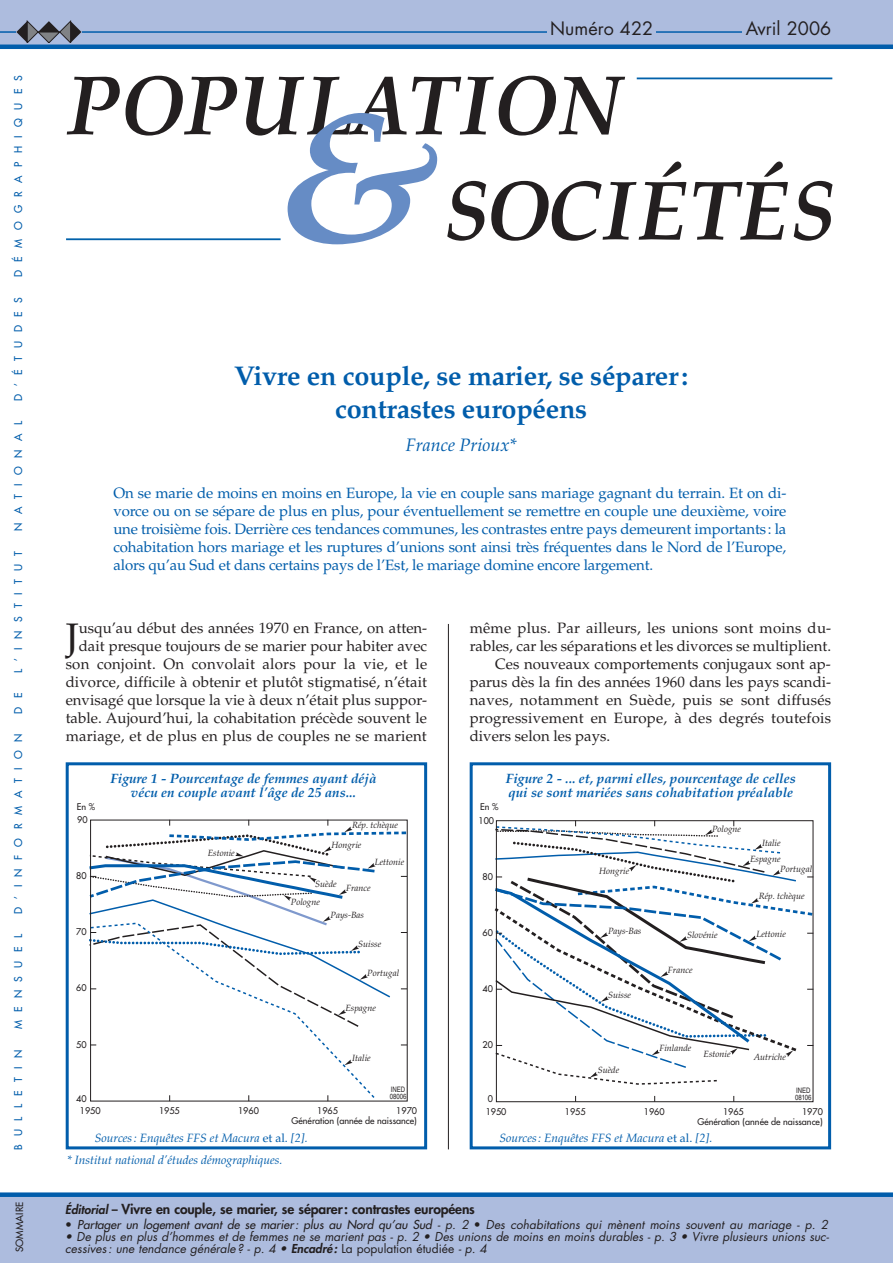
<style>
.page{position:relative;width:893px;height:1263px;background:#fff}
.page>*{position:absolute;margin:0;border:0;box-sizing:border-box;transform-origin:0 0}
.t1{font:39.75px "Palatino LT Std";color:#231f20}
.t2{font:700 27px/32.8px "Palatino LT Std";letter-spacing:-.01em;color:#015dab;text-align:center}
.t3{font:18px "Futura Std";color:#231f20}
.t4{font:italic 18px "Palatino LT Std";color:#015dab}
.t5{font:15px/18px "Palatino LT Std";color:#231f20;text-align:right}
.t6{font:15px/18px "Palatino LT Std";letter-spacing:-.01em;color:#015dab;text-align:justify}
.t7{font:italic 700 13.5px/14.2px "Palatino LT Std";color:#015dab;text-align:center}
.t8{font:800 13.5px "Futura Std";letter-spacing:-.01em;color:#231f20}
.t9{font:italic 12px "Futura Std";color:#231f20}
.t10{font:italic 12px "Palatino LT Std";color:#015dab}
.t11{font:500 10.5px "Futura Std";color:#015dab}
.t12{font:500 9.75px "Futura Std";color:#231f20}
.t13{font:italic 9px/16.5px "Palatino LT Std";color:#231f20;text-align:right}
.t14{font:500 9px/9.9px "Futura Std";color:#231f20;text-align:right}
.t15{font:7.5px/6.8px "Helvetica LT Std";color:#231f20;scale:.8 1}
.s1{font-style:normal}
.s2{font-style:italic;font-size:12px}
.s3{font-size:12px}
.s4{font-weight:500;font-style:normal}
.s5{font-weight:500}
.s6{font-weight:800}
</style>
<div class="page">
<div style="left:0;top:0;width:893px;height:47px;background:#adbcde"></div>
<hr style="left:0;top:31px;width:832px;height:2px;background:#015dab">
<svg style="left:67px;top:77px;width:53px;height:58px"></svg>
<svg style="left:126px;top:76px;width:111px;height:60px"></svg>
<svg style="left:693px;top:161px;width:95px;height:79px"></svg>
<svg style="left:794px;top:181px;width:39px;height:60px"></svg>
<svg style="left:245px;top:76px;width:441px;height:168px"></svg>
<hr style="left:66px;top:238px;width:215px;height:2px;background:#0161aa">
<hr style="left:637px;top:78px;width:195px;height:1px;background:#0161aa">
<hr style="left:0;top:45px;width:893px;height:4px;background:#015dab">
<div style="left:548px;top:19px;width:108px;height:24px;background:#adbcde"></div>
<div style="left:742px;top:17px;width:91px;height:25px;background:#adbcde"></div>
<hr style="left:448px;top:624px;width:1px;height:525px;background:#231f20">
<div style="left:0;top:1195px;width:893px;height:68px;background:#adbcde"></div>
<div style="left:0;top:1192px;width:893px;height:5px;background:#015dab"></div>
<svg style="left:16px;top:21px;width:65px;height:22px"></svg>
<svg style="left:344px;top:1059px;width:8px;height:6px"></svg>
<svg style="left:89px;top:820px;width:319px;height:208px"></svg>
<div style="left:66px;top:762px;width:361px;height:387px;border:3px solid #015dab"></div>
<svg style="left:494px;top:821px;width:320px;height:264px"></svg>
<div style="left:470px;top:762px;width:361px;height:387px;border:3px solid #015dab"></div>
<p class="t11" style="left:13px;top:277px;width:204px;rotate:-90deg">DÉMOGRAPHIQUES</p>
<p class="t11" style="left:13px;top:401px;width:106px;rotate:-90deg">D’ÉTUDES</p>
<p class="t11" style="left:13px;top:531px;width:111px;rotate:-90deg">NATIONAL</p>
<p class="t11" style="left:13px;top:672px;width:123px;rotate:-90deg">L’INSTITUT</p>
<p class="t11" style="left:13px;top:713px;width:22px;rotate:-90deg">D E</p>
<p class="t11" style="left:13px;top:914px;width:182px;rotate:-90deg">D’INFORMATION</p>
<p class="t11" style="left:13px;top:1029px;width:97px;rotate:-90deg">MENSUEL</p>
<p class="t11" style="left:13px;top:1150px;width:102px;rotate:-90deg">BULLETIN</p>
<p class="t12" style="left:15px;top:1252px;width:52px;rotate:-90deg">SOMMAIRE</p>
<p class="t3" style="left:550px;top:20px;width:104px">Numéro 422</p>
<p class="t3" style="left:746px;top:20px;width:87px">Avril 2006</p>
<h2 class="t2" style="left:234px;top:363px;width:456px">Vivre en couple, se marier, se séparer: contrastes européens</h2>
<p class="t4" style="left:406px;top:438px;width:112px">France Prioux*</p>
<p class="t6" style="left:113px;top:485px;width:674px">On se marie de moins en moins en Europe, la vie en couple sans mariage gagnant du terrain. Et on di&shy;vorce ou on se sépare de plus en plus, pour éventuellement se remettre en couple une deuxième, voire une troisième fois. Derrière ces tendances communes, les contrastes entre pays demeurent importants: la cohabitation hors mariage et les ruptures d’unions sont ainsi très fréquentes dans le Nord de l’Europe, alors qu’au Sud et dans certains pays de l’Est, le mariage domine encore largement.</p>
<p class="t5" style="left:66px;top:620px;width:363px">usqu’au début des années 1970 en France, on atten&shy;dait presque toujours de se marier pour habiter avec son conjoint. On convolait alors pour la vie, et le divorce, difficile à obtenir et plutôt stigmatisé, n’était envisagé que lorsque la vie à deux n’était plus suppor&shy;table. Aujourd’hui, la cohabitation précède souvent le mariage, et de plus en plus de couples ne se marient</p>
<h1 class="t1" style="left:66px;top:622px;width:15px">J</h1>
<p class="t5" style="left:470px;top:620px;width:363px">même plus. Par ailleurs, les unions sont moins du-</p>
<p class="t5" style="left:470px;top:638px;width:363px">rables, car les séparations et les divorces se multiplient.</p>
<p class="t5" style="left:495px;top:656px;width:337px">Ces nouveaux comportements conjugaux sont ap-</p>
<p class="t5" style="left:470px;top:674px;width:363px">parus dès la fin des années 1960 dans les pays scandi-</p>
<p class="t5" style="left:470px;top:692px;width:363px">naves, notamment en Suède, puis se sont diffusés</p>
<p class="t5" style="left:470px;top:710px;width:363px">progressivement en Europe, à des degrés toutefois</p>
<p class="t5" style="left:470px;top:728px;width:142px">divers selon les pays.</p>
<p class="t14" style="left:77px;top:802px;width:20px">En %</p>
<p class="t7" style="left:110px;top:773px;width:268px">Figure 1 - Pourcentage de femmes ayant déjà vécu en couple avant l’âge de 25 ans...</p>
<p class="t7" style="left:506px;top:773px;width:291px;text-align:left">Figure 2 - ... et, parmi elles, pourcentage de celles qui se sont mariées sans cohabitation préalable</p>
<p class="t14" style="left:480px;top:802px;width:20px">En %</p>
<p class="t14" style="left:77px;top:815px;width:12px">90</p>
<p class="t13" style="left:352px;top:818px;width:47px">Rép. tchèque</p>
<p class="t14" style="left:478px;top:816px;width:17px">100</p>
<p class="t13" style="left:712px;top:821px;width:30px">Pologne</p>
<p class="t14" style="left:76px;top:871px;width:12px">80</p>
<p class="t13" style="left:208px;top:845px;width:28px">Estonie</p>
<p class="t13" style="left:331px;top:838px;width:32px">Hongrie</p>
<p class="t13" style="left:375px;top:855px;width:31px">Lettonie</p>
<p class="t13" style="left:315px;top:877px;width:23px">Suède</p>
<p class="t13" style="left:346px;top:880px;width:26px">France</p>
<p class="t14" style="left:483px;top:872px;width:12px">80</p>
<p class="t13" style="left:599px;top:864px;width:32px">Hongrie</p>
<p class="t13" style="left:750px;top:836px;width:32px">Italie<br>Espagne</p>
<p class="t13" style="left:780px;top:861px;width:33px">Portugal</p>
<p class="t13" style="left:291px;top:894px;width:30px">Pologne</p>
<p class="t13" style="left:759px;top:889px;width:47px">Rép. tchèque</p>
<p class="t13" style="left:331px;top:908px;width:35px">Pays-Bas</p>
<p class="t14" style="left:76px;top:928px;width:12px">70</p>
<p class="t14" style="left:483px;top:928px;width:12px">60</p>
<p class="t13" style="left:608px;top:924px;width:35px">Pays-Bas</p>
<p class="t13" style="left:687px;top:927px;width:32px">Slovénie</p>
<p class="t13" style="left:756px;top:926px;width:31px">Lettonie</p>
<p class="t13" style="left:358px;top:937px;width:25px">Suisse</p>
<p class="t13" style="left:367px;top:965px;width:33px">Portugal</p>
<p class="t13" style="left:668px;top:963px;width:26px">France</p>
<p class="t14" style="left:76px;top:984px;width:12px">60</p>
<p class="t14" style="left:483px;top:984px;width:12px">40</p>
<p class="t13" style="left:608px;top:988px;width:25px">Suisse</p>
<p class="t13" style="left:345px;top:1001px;width:32px">Espagne</p>
<p class="t14" style="left:76px;top:1040px;width:12px">50</p>
<p class="t13" style="left:352px;top:1051px;width:20px">Italie</p>
<p class="t14" style="left:483px;top:1041px;width:12px">20</p>
<p class="t13" style="left:659px;top:1041px;width:34px">Finlande</p>
<p class="t13" style="left:704px;top:1047px;width:28px">Estonie</p>
<p class="t13" style="left:754px;top:1049px;width:34px">Autriche</p>
<p class="t13" style="left:598px;top:1063px;width:23px">Suède</p>
<p class="t14" style="left:76px;top:1094px;width:12px">40</p>
<p class="t15" style="left:390px;top:1087px;width:22px">INED<br>08006</p>
<p class="t14" style="left:488px;top:1095px;width:7px">0</p>
<p class="t15" style="left:795px;top:1088px;width:22px">INED<br>08106</p>
<p class="t14" style="left:80px;top:1106px;width:22px">1950</p>
<p class="t14" style="left:159px;top:1106px;width:22px">1955</p>
<p class="t14" style="left:238px;top:1106px;width:22px">1960</p>
<p class="t14" style="left:317px;top:1106px;width:22px">1965</p>
<p class="t14" style="left:292px;top:1106px;width:127px">1970<br>Génération (année de naissance)</p>
<p class="t14" style="left:486px;top:1107px;width:22px">1950</p>
<p class="t14" style="left:565px;top:1107px;width:22px">1955</p>
<p class="t14" style="left:644px;top:1107px;width:22px">1960</p>
<p class="t14" style="left:723px;top:1107px;width:22px">1965</p>
<p class="t14" style="left:697px;top:1107px;width:127px">1970<br>Génération (année de naissance)</p>
<p class="t10" style="left:95px;top:1133px;width:215px">Sources : Enquêtes FFS et Macura <span class="s1">et al.</span> [2].</p>
<p class="t10" style="left:499px;top:1133px;width:215px">Sources : Enquêtes FFS et Macura <span class="s1">et al.</span> [2].</p>
<p class="t10" style="left:67px;top:1155px;width:217px">* Institut national d’études démographiques.</p>
<p class="t8" style="left:65px;top:1203px;width:411px"><span class="s2">Éditorial</span> <span class="s3">–</span> Vivre en couple, se marier, se séparer: contrastes européens</p>
<p class="t9" style="left:65px;top:1219px;width:764px"><span class="s4">•</span> <span class="s5">Partager un logement avant de se marier: plus au Nord qu’au Sud</span> - p. 2 <span class="s4">•</span> Des cohabitations qui mènent moins souvent au mariage - p. 2</p>
<p class="t9" style="left:65px;top:1231px;width:765px">• De plus en plus d’hommes et de femmes ne se marient pas - p. 2 • Des unions de moins en moins durables - p. 3 • Vivre plusieurs unions suc-</p>
<p class="t9" style="left:65px;top:1243px;width:423px">cessives: une tendance générale? - p. 4 • <span class="s6">Encadré:</span> <span class="s1">La population étudiée</span> - p. 4</p>
</div>
